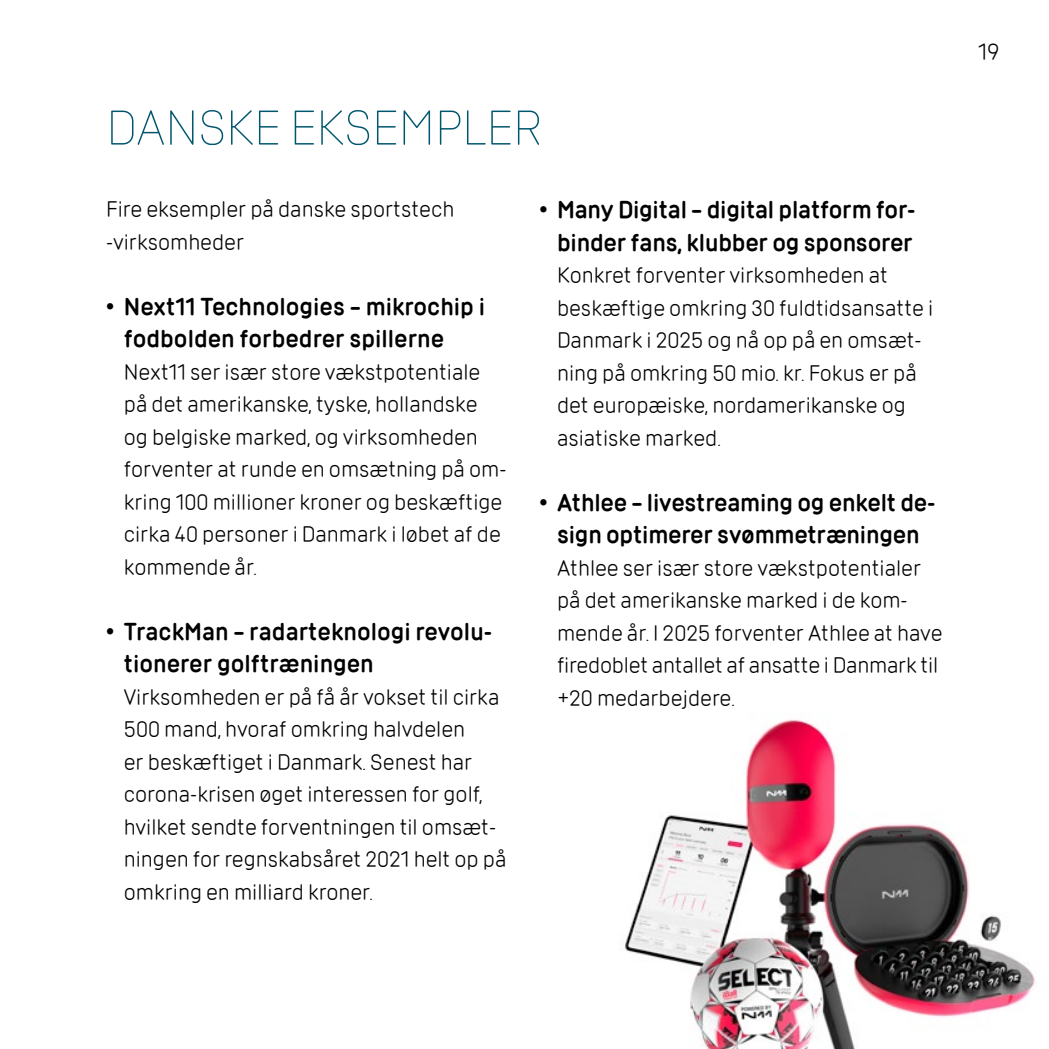
<style>
.page{position:relative;width:1049px;height:1049px;background:#fff}
.page>*{position:absolute;margin:0;border:0;box-sizing:border-box;transform-origin:0 0}
.t1{font:300 50px "DIF";color:#00566f}
.t2{font:600 22.5px/32.5px "DIF";letter-spacing:-.01em;color:#000}
.t3{font:22.5px "DIF";color:#000}
.t4{font:21.5px/32.5px "DIF";color:#000}
</style>
<div class="page">
<img style="left:624px;top:719px;width:411px;height:330px">
<h1 class="t1" style="left:106px;top:99px;width:437px">DANSKE EKSEMPLER</h1>
<p class="t4" style="left:106px;top:193px;width:349px">Fire eksempler på danske sportstech -virksomheder</p>
<p class="t2" style="left:124px;top:290px;width:363px;text-indent:-18px">• Next11 Technologies – mikrochip i fodbolden forbedrer spillerne</p>
<p class="t4" style="left:124px;top:355px;width:384px">Next11 ser især store vækstpotentiale på det amerikanske, tyske, hollandske og belgiske marked, og virksomheden forventer at runde en omsætning på om&shy;kring 100 millioner kroner og beskæftige cirka 40 personer i Danmark i løbet af de kommende år.</p>
<p class="t2" style="left:124px;top:615px;width:370px;text-indent:-18px">• TrackMan – radarteknologi revolu&shy;tionerer golftræningen</p>
<p class="t4" style="left:124px;top:680px;width:384px">Virksomheden er på få år vokset til cirka 500 mand, hvoraf omkring halvdelen<br>er beskæftiget i Danmark. Senest har corona-krisen øget interessen for golf, hvilket sendte forventningen til omsæt&shy;ningen for regnskabsåret 2021 helt op på omkring en milliard kroner.</p>
<p class="t2" style="left:539px;top:194px;width:376px;text-align:right">• Many Digital – digital platform for&shy;binder fans, klubber og sponsorer</p>
<p class="t4" style="left:557px;top:259px;width:378px">Konkret forventer virksomheden at beskæftige omkring 30 fuldtidsansatte i Danmark i 2025 og nå op på en omsæt&shy;ning på omkring 50 mio. kr. Fokus er på det europæiske, nordamerikanske og asiatiske marked.</p>
<p class="t2" style="left:539px;top:486px;width:397px;text-align:center">• Athlee – livestreaming og enkelt de&shy;sign optimerer svømmetræningen</p>
<p class="t4" style="left:557px;top:551px;width:387px">Athlee ser især store vækstpotentialer på det amerikanske marked i de kom&shy;mende år. I 2025 forventer Athlee at have firedoblet antallet af ansatte i Danmark til +20 medarbejdere.</p>
<p class="t3" style="left:978px;top:39px;width:23px">19</p>
</div>
